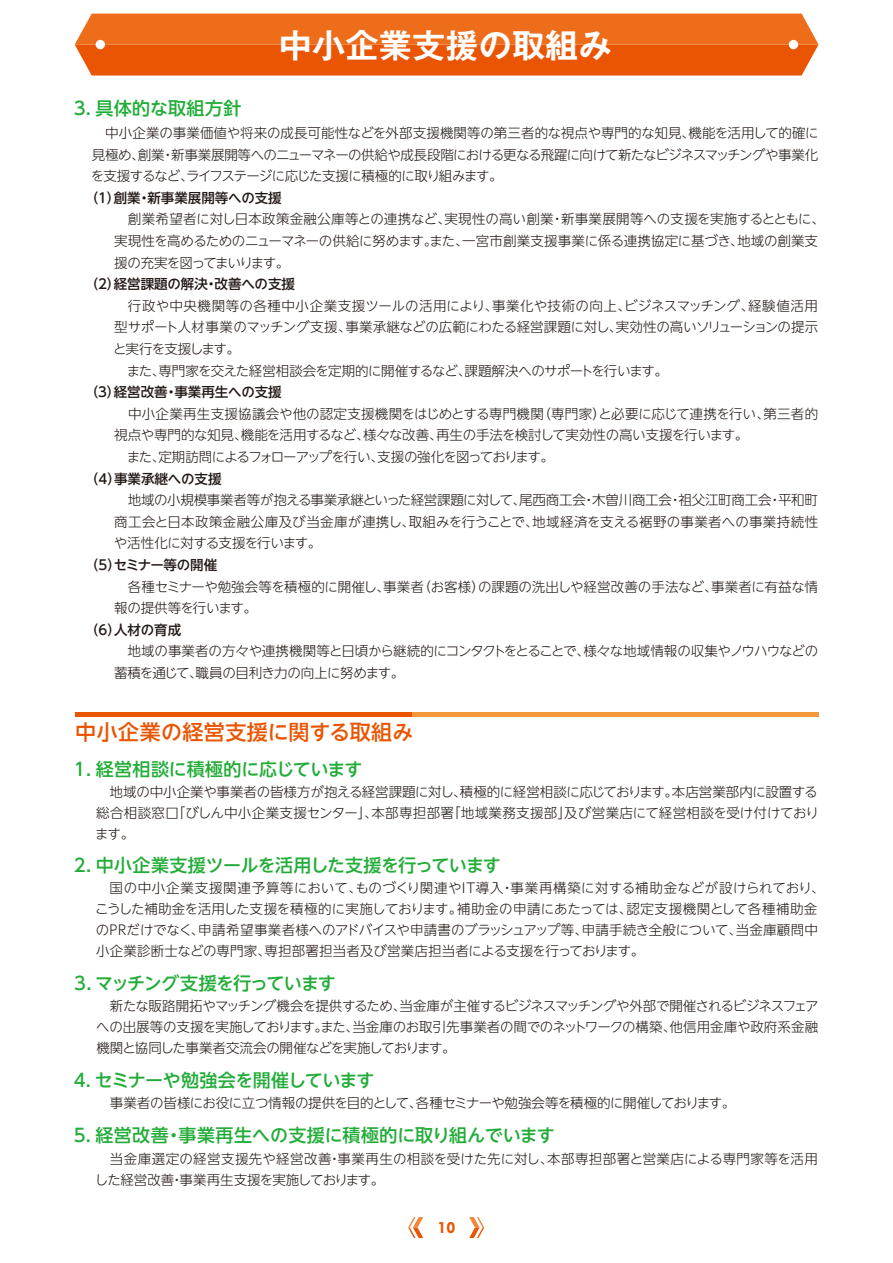
<style>
.page{position:relative;width:893px;height:1263px;background:#fff}
.page>*{position:absolute;margin:0;border:0;box-sizing:border-box;transform-origin:0 0}
.t1{font:700 33px "Gothic MB101 Pro De";letter-spacing:.01em;color:#fff}
.t2{font:500 21px "UD Shin Go NT Pro";letter-spacing:.015em;color:#ea5504}
.t3{font:500 18px "UD Shin Go NT Pro";letter-spacing:-.03em;color:#22ac38}
.t4{font:500 18px "UD Shin Go NT Pro";letter-spacing:.01em;color:#22ac38}
.t5{font:500 18px "UD Shin Go NT Pro";letter-spacing:-.01em;color:#22ac38}
.t6{font:500 18px "UD Shin Go NT Pro";letter-spacing:-.045em;color:#22ac38}
.t7{font:500 18px "UD Shin Go NT Pro";letter-spacing:.025em;color:#22ac38}
.t8{font:700 condensed 15px "Avant Garde";color:#ea5504;scale:1.07 1}
.t9{font:300 13.5px/21.6px "UD Shin Go NT Pro";letter-spacing:-.015em;color:#221815}
.t10{font:300 13.5px/21px "UD Shin Go NT Pro";letter-spacing:.01em;color:#221815}
.t11{font:500 13.5px "UD Shin Go NT Pro";color:#221815}
.t12{font:300 13.5px "UD Shin Go NT Pro";letter-spacing:-.04em;color:#221815}
.t13{font:500 13.5px "UD Shin Go NT Pro";letter-spacing:-.03em;color:#221815}
</style>
<div class="page">
<svg style="left:75px;top:14px;width:744px;height:62px;background:#ec6617"></svg>
<div style="left:789px;top:40px;width:9px;height:9px;background:#fff;border-radius:50%"></div>
<div style="left:96px;top:40px;width:9px;height:9px;background:#fff;border-radius:50%"></div>
<svg style="left:408px;top:1217px;width:15px;height:21px"></svg>
<svg style="left:469px;top:1217px;width:15px;height:21px"></svg>
<div style="left:75px;top:712px;width:338px;height:5px;background:#ea5504"></div>
<div style="left:413px;top:712px;width:406px;height:5px;background:#f39939"></div>
<h1 class="t1" style="left:279px;top:18px;width:334px">中小企業支援の取組み</h1>
<h3 class="t7" style="left:71px;top:94px;width:172px">３．具体的な取組方針</h3>
<p class="t9" style="left:91px;top:122px;width:729px;text-align:justify">　中小企業の事業価値や将来の成長可能性などを外部支援機関等の第三者的な視点や専門的な知見、機能を活用して的確に見極め、創業・新事業展開等へのニューマネーの供給や成長段階における更なる飛躍に向けて新たなビジネスマッチングや事業化を支援するなど、ライフステージに応じた支援に積極的に取り組みます。</p>
<p class="t11" style="left:85px;top:187px;width:198px">（１）創業・新事業展開等への支援</p>
<p class="t9" style="left:114px;top:208px;width:712px;text-indent:14px">創業希望者に対し日本政策金融公庫等との連携など、実現性の高い創業・新事業展開等への支援を実施するとともに、実現性を高めるためのニューマネーの供給に努めます。また、一宮市創業支援事業に係る連携協定に基づき、地域の創業支援の充実を図ってまいります。</p>
<p class="t11" style="left:85px;top:273px;width:212px">（２）経営課題の解決・改善への支援</p>
<p class="t9" style="left:113px;top:294px;width:706px;text-indent:15px">行政や中央機関等の各種中小企業支援ツールの活用により、事業化や技術の向上、ビジネスマッチング、経験値活用型サポート人材事業のマッチング支援、事業承継などの広範にわたる経営課題に対し、実効性の高いソリューションの提示と実行を支援します。<br>　また、専門家を交えた経営相談会を定期的に開催するなど、課題解決へのサポートを行います。</p>
<p class="t11" style="left:85px;top:381px;width:198px">（３）経営改善・事業再生への支援</p>
<p class="t9" style="left:114px;top:402px;width:705px">　中小企業再生支援協議会や他の認定支援機関をはじめとする専門機関（専門家）と必要に応じて連携を行い、第三者的視点や専門的な知見、機能を活用するなど、様々な改善、再生の手法を検討して実効性の高い支援を行います。<br>　また、定期訪問によるフォローアップを行い、支援の強化を図っております。</p>
<p class="t11" style="left:85px;top:468px;width:138px">（4）事業承継への支援</p>
<p class="t9" style="left:114px;top:489px;width:706px;text-align:justify;text-indent:14px">地域の小規模事業者等が抱える事業承継といった経営課題に対して、尾西商工会・木曽川商工会・祖父江町商工会・平和町商工会と日本政策金融公庫及び当金庫が連携し、取組みを行うことで、地域経済を支える裾野の事業者への事業持続性や活性化に対する支援を行います。</p>
<p class="t13" style="left:85px;top:554px;width:134px">（5）セミナー等の開催</p>
<p class="t9" style="left:114px;top:575px;width:705px">　各種セミナーや勉強会等を積極的に開催し、事業者（お客様）の課題の洗出しや経営改善の手法など、事業者に有益な情報の提供等を行います。</p>
<p class="t11" style="left:85px;top:619px;width:98px">（6）人材の育成</p>
<p class="t9" style="left:114px;top:640px;width:706px;text-indent:13px">地域の事業者の方々や連携機関等と日頃から継続的にコンタクトをとることで、様々な地域情報の収集やノウハウなどの蓄積を通じて、職員の目利き力の向上に努めます。</p>
<h2 class="t2" style="left:75px;top:715px;width:340px">中小企業の経営支援に関する取組み</h2>
<h3 class="t5" style="left:74px;top:754px;width:290px">1．経営相談に積極的に応じています</h3>
<p class="t9" style="left:95px;top:780px;width:725px;line-height:21px;text-align:justify;text-indent:15px">地域の中小企業や事業者の皆様方が抱える経営課題に対し、積極的に経営相談に応じております。本店営業部内に設置する総合相談窓口「びしん中小企業支援センター」、本部専担部署「地域業務支援部」及び営業店にて経営相談を受け付けております。</p>
<h3 class="t3" style="left:74px;top:851px;width:428px">2．中小企業支援ツールを活用した支援を行っています</h3>
<p class="t10" style="left:95px;top:877px;width:731px;text-indent:14px">国の中小企業支援関連予算等において、ものづくり関連やIT導入・事業再構築に対する補助金などが設けられており、こうした補助金を活用した支援を積極的に実施しております。補助金の申請にあたっては、認定支援機関として各種補助金のＰＲだけでなく、申請希望事業者様へのアドバイスや申請書のブラッシュアップ等、申請手続き全般について、当金庫顧問中小企業診断士などの専門家、専担部署担当者及び営業店担当者による支援を行っております。</p>
<h3 class="t6" style="left:74px;top:969px;width:263px">3．マッチング支援を行っています</h3>
<p class="t9" style="left:96px;top:995px;width:724px;line-height:21px;text-align:justify;text-indent:14px">新たな販路開拓やマッチング機会を提供するため、当金庫が主催するビジネスマッチングや外部で開催されるビジネスフェアへの出展等の支援を実施しております。また、当金庫のお取引先事業者の間でのネットワークの構築、他信用金庫や政府系金融機関と協同した事業者交流会の開催などを実施しております。</p>
<h3 class="t3" style="left:71px;top:1065px;width:305px">４．セミナーや勉強会を開催しています</h3>
<p class="t12" style="left:110px;top:1092px;width:627px">事業者の皆様にお役に立つ情報の提供を目的として、各種セミナーや勉強会等を積極的に開催しております。</p>
<h3 class="t4" style="left:71px;top:1121px;width:485px">５．経営改善・事業再生への支援に積極的に取り組んでいます</h3>
<p class="t9" style="left:95px;top:1148px;width:725px;line-height:21px;text-indent:15px">当金庫選定の経営支援先や経営改善・事業再生の相談を受けた先に対し、本部専担部署と営業店による専門家等を活用した経営改善・事業再生支援を実施しております。</p>
<p class="t8" style="left:438px;top:1218px;width:18px">10</p>
</div>
